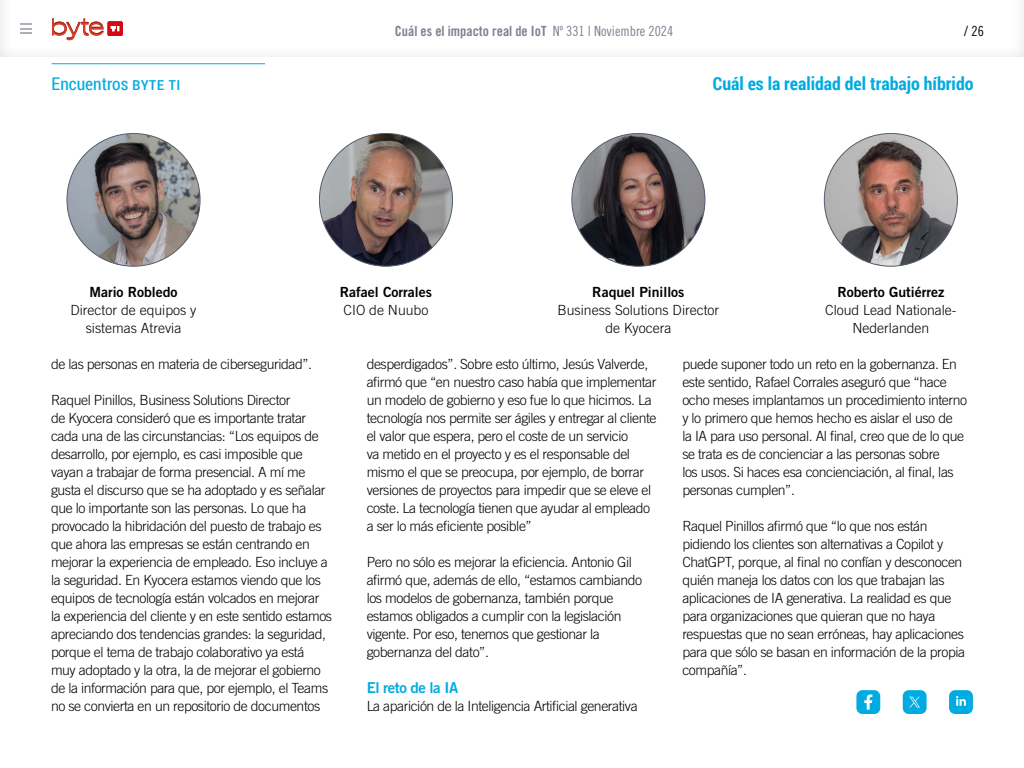
<style>
.page{position:relative;width:1024px;height:768px;background:#fff}
.page>*{position:absolute;margin:0;border:0;box-sizing:border-box;transform-origin:0 0}
.t1{font:700 18px "Roboto Condensed";color:#00abe1}
.t2{font:17.5px "Roboto Condensed";color:#00abe1}
.t3{font:15px "Trade Gothic LT Std Bd 2";letter-spacing:-.03em;color:#00abe1}
.t4{font:300 14px/18px "Trade Gothic LT Std";letter-spacing:-.03em;color:#000}
.t5{font:300 14px/18px "Trade Gothic LT Std";color:#000;text-align:center}
.t6{font:14px "Trade Gothic LT Std Bd 2";color:#000}
.t7{font:14px "Trade Gothic LT Std Bd Cn 20";color:#7b818f}
.t8{font:14px "Trade Gothic LT Std Cn 18";color:#000}
.s1{font-family:"Trade Gothic LT Std Cn 18"}
</style>
<div class="page">
<svg style="left:20px;top:23px;width:12px;height:11px"></svg>
<svg style="left:52px;top:18px;width:51px;height:22px"></svg>
<div style="left:108px;top:22px;width:15px;height:14px;background:#d20a11"></div>
<svg style="left:111px;top:26px;width:8px;height:5px"></svg>
<hr style="left:52px;top:64px;width:213px;height:1px;background:#00abe1">
<img style="left:67px;top:134px;width:133px;height:132px">
<img style="left:319px;top:134px;width:134px;height:132px">
<img style="left:572px;top:134px;width:133px;height:132px">
<img style="left:824px;top:134px;width:133px;height:132px">
<svg style="left:949px;top:690px;width:24px;height:24px"></svg>
<svg style="left:856px;top:690px;width:24px;height:24px"></svg>
<svg style="left:903px;top:690px;width:24px;height:24px"></svg>
<p class="t2" style="left:52px;top:72px;width:130px">Encuentros BYTE TI</p>
<p class="t7" style="left:395px;top:23px;width:280px">Cuál es el impacto real de IoT <span class="s1">Nº 331 | Noviembre 2024</span></p>
<p class="t8" style="left:964px;top:23px;width:21px">/ 26</p>
<p class="t1" style="left:713px;top:71px;width:262px">Cuál es la realidad del trabajo híbrido</p>
<p class="t6" style="left:89px;top:283px;width:90px">Mario Robledo</p>
<p class="t5" style="left:71px;top:301px;width:128px">Director de equipos y sistemas Atrevia</p>
<p class="t4" style="left:51px;top:355px;width:263px">de las personas en materia de ciberseguridad”.</p>
<p class="t4" style="left:51px;top:391px;width:283px">Raquel Pinillos, Business Solutions Director<br>de Kyocera consideró que es importante tratar cada una de las circunstancias: “Los equipos de desarrollo, por ejemplo, es casi imposible que vayan a trabajar de forma presencial. A mí me gusta el discurso que se ha adoptado y es señalar que lo importante son las personas. Lo que ha provocado la hibridación del puesto de trabajo es que ahora las empresas se están centrando en mejorar la experiencia de empleado. Eso incluye a la seguridad. En Kyocera estamos viendo que los equipos de tecnología están volcados en mejorar la experiencia del cliente y en este sentido estamos apreciando dos tendencias grandes: la seguridad, porque el tema de trabajo colaborativo ya está muy adoptado y la otra, la de mejorar el gobierno de la información para que, por ejemplo, el Teams no se convierta en un repositorio de documentos</p>
<p class="t6" style="left:340px;top:283px;width:94px">Rafael Corrales</p>
<p class="t5" style="left:344px;top:301px;width:86px">CIO de Nuubo</p>
<p class="t6" style="left:592px;top:283px;width:94px">Raquel Pinillos</p>
<p class="t5" style="left:558px;top:301px;width:163px">Business Solutions Director de Kyocera</p>
<p class="t6" style="left:837px;top:283px;width:108px">Roberto Gutiérrez</p>
<p class="t5" style="left:825px;top:301px;width:133px">Cloud Lead Nationale-<br>Nederlanden</p>
<p class="t4" style="left:367px;top:355px;width:291px">desperdigados”. Sobre esto último, Jesús Valverde, afirmó que “en nuestro caso había que implementar un modelo de gobierno y eso fue lo que hicimos. La tecnología nos permite ser ágiles y entregar al cliente el valor que espera, pero el coste de un servicio<br>va metido en el proyecto y es el responsable del mismo el que se preocupa, por ejemplo, de borrar versiones de proyectos para impedir que se eleve el coste. La tecnología tienen que ayudar al empleado a ser lo más eficiente posible”</p>
<p class="t4" style="left:367px;top:553px;width:277px">Pero no sólo es mejorar la eficiencia. Antonio Gil afirmó que, además de ello, “estamos cambiando los modelos de gobernanza, también porque estamos obligados a cumplir con la legislación vigente. Por eso, tenemos que gestionar la gobernanza del dato”.</p>
<p class="t3" style="left:367px;top:678px;width:93px">El reto de la IA</p>
<p class="t4" style="left:367px;top:697px;width:273px">La aparición de la Inteligencia Artificial generativa</p>
<p class="t4" style="left:682px;top:355px;width:286px">puede suponer todo un reto en la gobernanza. En este sentido, Rafael Corrales aseguró que “hace ocho meses implantamos un procedimiento interno y lo primero que hemos hecho es aislar el uso de<br>la IA para uso personal. Al final, creo que de lo que se trata es de concienciar a las personas sobre<br>los usos. Si haces esa concienciación, al final, las personas cumplen”.</p>
<p class="t4" style="left:682px;top:517px;width:284px">Raquel Pinillos afirmó que “lo que nos están pidiendo los clientes son alternativas a Copilot y ChatGPT, porque, al final no confían y desconocen quién maneja los datos con los que trabajan las aplicaciones de IA generativa. La realidad es que para organizaciones que quieran que no haya respuestas que no sean erróneas, hay aplicaciones para que sólo se basan en información de la propia compañía”.</p>
</div>
